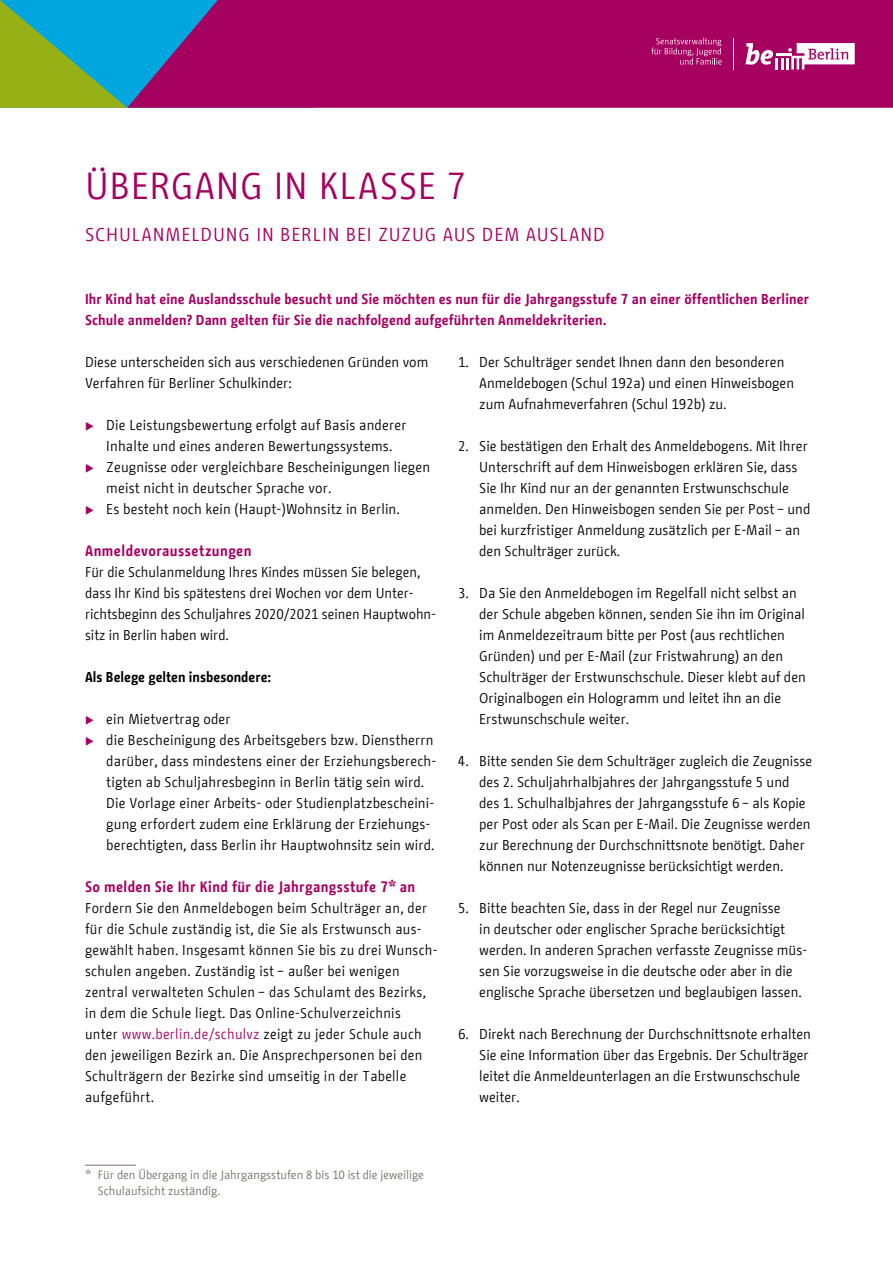
<style>
.page{position:relative;width:893px;height:1263px;background:#fff}
.page>*{position:absolute;margin:0;border:0;box-sizing:border-box;transform-origin:0 0}
.Überschrift_H2_25_28{font:37.5px "BMF Change";letter-spacing:.015em;color:#a60061}
.Zwischenüberschrift{font:18.75px "BMF Change";letter-spacing:.045em;color:#a60061}
.Fliesstext_9_5_14_pt{font:700 15px "BMF Change";letter-spacing:.025em;color:#a60061}
.Fliesstext_9_5_14_pt-2{font:14.25px/21px "BMF Change";color:#000}
.Fliesstext_9_5_14_pt-3{font:14.25px/21px "BMF Change";letter-spacing:.02em;color:#000}
.Fliesstext_9_5_14_pt-4{font:700 14.25px/21px "BMF Change";letter-spacing:.01em;color:#a60061}
.Fliesstext_9_5_14_pt-5{font:700 14.25px "BMF Change";color:#000}
.Aufzählung_9_5_14_pt{font:12px/15.8px "BMF Change";color:#7a6f6b}
.s1{color:#a60061}
</style>
<div class="page">
<svg style="left:0;top:0;width:127px;height:108px;background:#4bab79"></svg>
<svg style="left:127px;top:0;width:766px;height:108px;background:#9b0a69"></svg>
<svg style="left:745px;top:43px;width:110px;height:26px"></svg>
<hr style="left:733px;top:38px;width:1px;height:31px;background:#fff">
<svg style="left:651px;top:38px;width:71px;height:27px;background:#b22578"></svg>
<hr style="left:85px;top:1165px;width:51px;height:1px;background:#7a6f6b">
<p class="Überschrift_H2_25_28" style="left:85px;top:159px;width:383px">ÜBERGANG IN KLASSE 7</p>
<p class="Zwischenüberschrift" style="left:85px;top:221px;width:521px">SCHULANMELDUNG IN BERLIN BEI ZUZUG AUS DEM AUSLAND</p>
<p class="Fliesstext_9_5_14_pt-4" style="left:85px;top:289px;width:725px">Ihr Kind hat eine Auslandsschule besucht und Sie möchten es nun für die Jahrgangsstufe 7 an einer öffentlichen Berliner<br>Schule anmelden? Dann gelten für Sie die nachfolgend aufgeführten Anmeldekriterien.</p>
<p class="Fliesstext_9_5_14_pt-2" style="left:479px;top:352px;width:316px;text-indent:-21px">1. Der Schulträger sendet Ihnen dann den besonderen<br>Anmeldebogen (Schul 192a) und einen Hinweisbogen zum Aufnahmeverfahren (Schul 192b) zu.</p>
<p class="Fliesstext_9_5_14_pt-2" style="left:479px;top:436px;width:333px;text-indent:-21px">2. Sie bestätigen den Erhalt des Anmeldebogens. Mit Ihrer Unterschrift auf dem Hinweisbogen erklären Sie, dass Sie Ihr Kind nur an der genannten Erstwunschschule anmelden. Den Hinweisbogen senden Sie per Post – und bei kurzfristiger Anmeldung zusätzlich per E-Mail – an den Schulträger zurück.</p>
<p class="Fliesstext_9_5_14_pt-2" style="left:479px;top:583px;width:328px;text-indent:-21px">3. Da Sie den Anmeldebogen im Regelfall nicht selbst an der Schule abgeben können, senden Sie ihn im Original im Anmeldezeitraum bitte per Post (aus rechtlichen Gründen) und per E-Mail (zur Fristwahrung) an den Schulträger der Erstwunschschule. Dieser klebt auf den Originalbogen ein Hologramm und leitet ihn an die Erstwunschschule weiter.</p>
<p class="Fliesstext_9_5_14_pt-2" style="left:479px;top:751px;width:334px;text-indent:-21px">4. Bitte senden Sie dem Schulträger zugleich die Zeugnisse des 2. Schuljahrhalbjahres der Jahrgangsstufe 5 und des 1. Schulhalbjahres der Jahrgangsstufe 6 – als Kopie per Post oder als Scan per E-Mail. Die Zeugnisse werden zur Berechnung der Durchschnittsnote benötigt. Daher können nur Notenzeugnisse berücksichtigt werden.</p>
<p class="Fliesstext_9_5_14_pt-2" style="left:479px;top:898px;width:330px;text-indent:-21px">5. Bitte beachten Sie, dass in der Regel nur Zeugnisse<br>in deutscher oder englischer Sprache berücksichtigt werden. In anderen Sprachen verfasste Zeugnisse müs&shy;sen Sie vorzugsweise in die deutsche oder aber in die englische Sprache übersetzen und beglaubigen lassen.</p>
<p class="Fliesstext_9_5_14_pt-2" style="left:479px;top:1024px;width:333px;text-indent:-21px">6. Direkt nach Berechnung der Durchschnittsnote erhalten Sie eine Information über das Ergebnis. Der Schulträger leitet die Anmeldeunterlagen an die Erstwunschschule weiter.</p>
<p class="Fliesstext_9_5_14_pt-2" style="left:85px;top:352px;width:345px">Diese unterscheiden sich aus verschiedenen Gründen vom<br>Verfahren für Berliner Schulkinder:</p>
<p class="Fliesstext_9_5_14_pt-2" style="left:106px;top:415px;width:302px">Die Leistungsbewertung erfolgt auf Basis anderer<br>Inhalte und eines anderen Bewertungssystems.</p>
<p class="Fliesstext_9_5_14_pt-2" style="left:106px;top:457px;width:325px">Zeugnisse oder vergleichbare Bescheinigungen liegen meist nicht in deutscher Sprache vor.</p>
<p class="Fliesstext_9_5_14_pt-2" style="left:106px;top:499px;width:295px">Es besteht noch kein (Haupt-)Wohnsitz in Berlin.</p>
<p class="Fliesstext_9_5_14_pt" style="left:85px;top:540px;width:168px">Anmeldevoraussetzungen</p>
<p class="Fliesstext_9_5_14_pt-2" style="left:85px;top:562px;width:352px">Für die Schulanmeldung Ihres Kindes müssen Sie belegen, dass Ihr Kind bis spätestens drei Wochen vor dem Unter&shy;richtsbeginn des Schuljahres 2020/2021 seinen Hauptwohn&shy;sitz in Berlin haben wird.</p>
<p class="Fliesstext_9_5_14_pt-5" style="left:85px;top:667px;width:188px">Als Belege gelten insbesondere:</p>
<p class="Fliesstext_9_5_14_pt-2" style="left:106px;top:709px;width:126px">ein Mietvertrag oder</p>
<p class="Fliesstext_9_5_14_pt-2" style="left:106px;top:730px;width:332px">die Bescheinigung des Arbeitsgebers bzw. Dienstherrn darüber, dass mindestens einer der Erziehungsberech&shy;tigten ab Schuljahresbeginn in Berlin tätig sein wird.<br>Die Vorlage einer Arbeits- oder Studienplatzbescheini&shy;gung erfordert zudem eine Erklärung der Erziehungs&shy;berechtigten, dass Berlin ihr Hauptwohnsitz sein wird.</p>
<p class="Fliesstext_9_5_14_pt" style="left:85px;top:876px;width:332px">So melden Sie Ihr Kind für die Jahrgangsstufe 7* an</p>
<p class="Fliesstext_9_5_14_pt-3" style="left:85px;top:898px;width:354px">Fordern Sie den Anmeldebogen beim Schulträger an, der für die Schule zuständig ist, die Sie als Erstwunsch aus&shy;gewählt haben. Insgesamt können Sie bis zu drei Wunsch&shy;schulen angeben. Zuständig ist – außer bei wenigen zentral verwalteten Schulen – das Schulamt des Bezirks, in dem die Schule liegt. Das Online-Schulverzeichnis<br>unter <span class="s1">www.berlin.de/schulvz</span> zeigt zu jeder Schule auch den jeweiligen Bezirk an. Die Ansprechpersonen bei den Schulträgern der Bezirke sind umseitig in der Tabelle aufgeführt.</p>
<p class="Aufzählung_9_5_14_pt" style="left:98px;top:1167px;width:328px;text-indent:-13px">* Für den Übergang in die Jahrgangsstufen 8 bis 10 ist die jeweilige<br>Schulaufsicht zuständig.</p>
</div>
